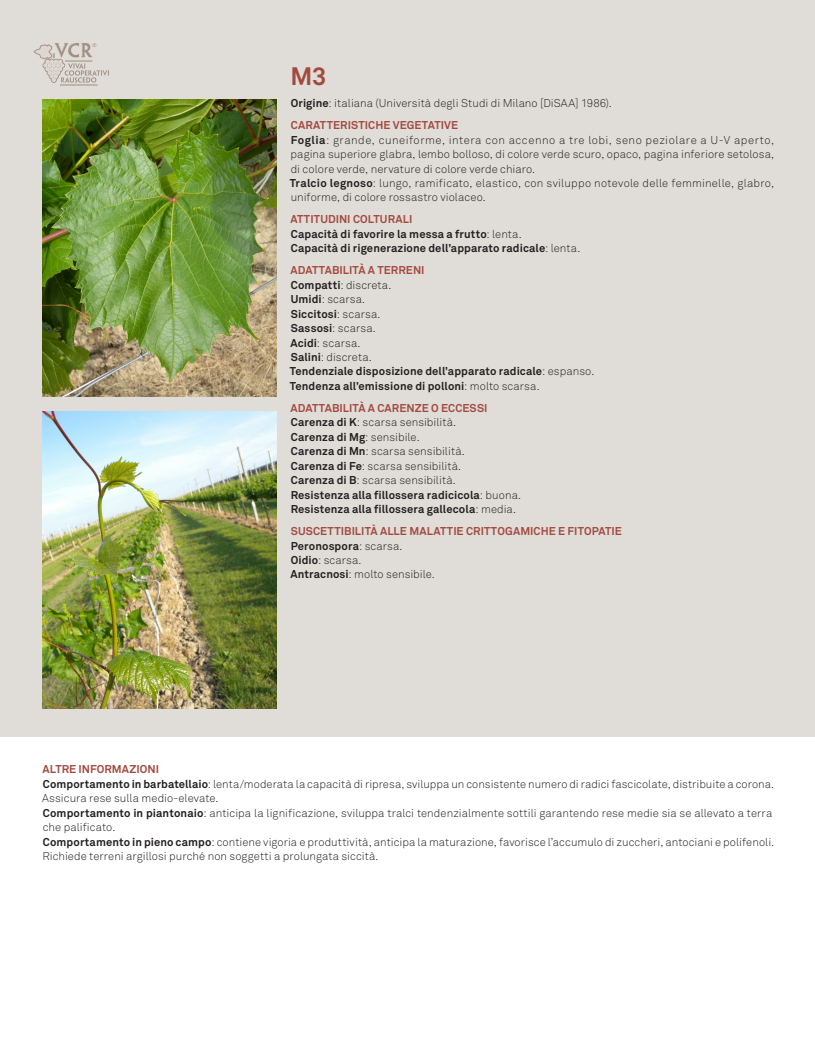
<style>
.page{position:relative;width:815px;height:1063px;background:#fff}
.page>*{position:absolute;margin:0;border:0;box-sizing:border-box;transform-origin:0 0}
.IT_-_Titolo_clone{font:700 25px "Akkurat Pro";color:#a34a3f}
.IT_-_Testo_base_-_Ti{font:11.25px/14.5px "Akkurat Light Pro";letter-spacing:.005em;color:#231f20}
.IT_-_Testo_base_-_Ti-2{font:700 11.25px "Akkurat Pro";letter-spacing:.01em;color:#231f20}
.IT_-_Testo_base_-_Ti-3{font:700 11.25px "Akkurat Pro";letter-spacing:.005em;color:#a34a3f}
.s1{font-family:"Akkurat Pro";font-weight:700}
.s2{font-family:"Akkurat Light Pro";font-weight:400}
</style>
<div class="page">
<div style="left:0;top:0;width:815px;height:737px;background:#e0ddd9"></div>
<img style="left:43px;top:411px;width:233px;height:298px">
<img style="left:43px;top:99px;width:233px;height:298px">
<svg style="left:34px;top:43px;width:75px;height:43px"></svg>
<p class="IT_-_Titolo_clone" style="left:291px;top:61px;width:37px">M3</p>
<p class="IT_-_Testo_base_-_Ti" style="left:291px;top:96px;width:323px"><span class="s1">Origine</span>: italiana (Università degli Studi di Milano [DiSAA] 1986).</p>
<p class="IT_-_Testo_base_-_Ti-3" style="left:291px;top:118px;width:169px">CARATTERISTICHE VEGETATIVE</p>
<p class="IT_-_Testo_base_-_Ti" style="left:291px;top:133px;width:485px;text-align:justify"><span class="s1">Foglia</span>: grande, cuneiforme, intera con accenno a tre lobi, seno peziolare a U-V aperto, pagina superiore glabra, lembo bolloso, di colore verde scuro, opaco, pagina inferiore setolosa, di colore verde, nervature di colore verde chiaro.</p>
<p class="IT_-_Testo_base_-_Ti" style="left:290px;top:176px;width:486px"><span class="s1">Tralcio legnoso</span>: lungo, ramificato, elastico, con sviluppo notevole delle femminelle, glabro, uniforme, di colore rossastro violaceo.</p>
<p class="IT_-_Testo_base_-_Ti-3" style="left:290px;top:212px;width:123px">ATTITUDINI COLTURALI</p>
<p class="IT_-_Testo_base_-_Ti-2" style="left:291px;top:227px;width:232px">Capacità di favorire la messa a frutto<span class="s2">: lenta.</span></p>
<p class="IT_-_Testo_base_-_Ti-2" style="left:291px;top:241px;width:291px">Capacità di rigenerazione dell’apparato radicale<span class="s2">: lenta.</span></p>
<p class="IT_-_Testo_base_-_Ti-3" style="left:290px;top:263px;width:136px">ADATTABILITÀ A TERRENI</p>
<p class="IT_-_Testo_base_-_Ti" style="left:291px;top:278px;width:102px"><span class="s1">Compatti</span>: discreta.</p>
<p class="IT_-_Testo_base_-_Ti" style="left:291px;top:292px;width:76px"><span class="s1">Umidi</span>: scarsa.</p>
<p class="IT_-_Testo_base_-_Ti-2" style="left:291px;top:307px;width:91px">Siccitosi<span class="s2">: scarsa.</span></p>
<p class="IT_-_Testo_base_-_Ti" style="left:291px;top:321px;width:86px"><span class="s1">Sassosi</span>: scarsa.</p>
<p class="IT_-_Testo_base_-_Ti" style="left:290px;top:336px;width:71px"><span class="s1">Acidi</span>: scarsa.</p>
<p class="IT_-_Testo_base_-_Ti" style="left:291px;top:350px;width:83px"><span class="s1">Salini</span>: discreta.</p>
<p class="IT_-_Testo_base_-_Ti-2" style="left:290px;top:365px;width:306px">Tendenziale disposizione dell’apparato radicale<span class="s2">: espanso.</span></p>
<p class="IT_-_Testo_base_-_Ti-2" style="left:290px;top:379px;width:251px">Tendenza all’emissione di polloni<span class="s2">: molto scarsa.</span></p>
<p class="IT_-_Testo_base_-_Ti-3" style="left:290px;top:401px;width:199px">ADATTABILITÀ A CARENZE O ECCESSI</p>
<p class="IT_-_Testo_base_-_Ti" style="left:291px;top:415px;width:167px"><span class="s1">Carenza di K</span>: scarsa sensibilità.</p>
<p class="IT_-_Testo_base_-_Ti-2" style="left:291px;top:430px;width:130px">Carenza di Mg<span class="s2">: sensibile.</span></p>
<p class="IT_-_Testo_base_-_Ti" style="left:291px;top:444px;width:175px"><span class="s1">Carenza di Mn</span>: scarsa sensibilità.</p>
<p class="IT_-_Testo_base_-_Ti" style="left:291px;top:459px;width:172px"><span class="s1">Carenza di Fe</span>: scarsa sensibilità.</p>
<p class="IT_-_Testo_base_-_Ti" style="left:291px;top:473px;width:166px"><span class="s1">Carenza di B</span>: scarsa sensibilità.</p>
<p class="IT_-_Testo_base_-_Ti-2" style="left:291px;top:488px;width:232px">Resistenza alla fillossera radicicola<span class="s2">: buona.</span></p>
<p class="IT_-_Testo_base_-_Ti-2" style="left:291px;top:502px;width:227px">Resistenza alla fillossera gallecola<span class="s2">: media.</span></p>
<p class="IT_-_Testo_base_-_Ti-3" style="left:291px;top:524px;width:333px">SUSCETTIBILITÀ ALLE MALATTIE CRITTOGAMICHE E FITOPATIE</p>
<p class="IT_-_Testo_base_-_Ti-2" style="left:291px;top:539px;width:113px">Peronospora<span class="s2">: scarsa.</span></p>
<p class="IT_-_Testo_base_-_Ti" style="left:291px;top:553px;width:72px"><span class="s1">Oidio</span>: scarsa.</p>
<p class="IT_-_Testo_base_-_Ti" style="left:290px;top:567px;width:146px"><span class="s1">Antracnosi</span>: molto sensibile.</p>
<p class="IT_-_Testo_base_-_Ti-3" style="left:42px;top:762px;width:118px">ALTRE INFORMAZIONI</p>
<p class="IT_-_Testo_base_-_Ti" style="left:42px;top:777px;width:733px"><span class="s1">Comportamento in barbatellaio</span>: lenta/moderata la capacità di ripresa, sviluppa un consistente numero di radici fascicolate, distribuite a corona.<br>Assicura rese sulla medio-elevate.</p>
<p class="IT_-_Testo_base_-_Ti" style="left:43px;top:806px;width:731px"><span class="s1">Comportamento in piantonaio</span>: anticipa la lignificazione, sviluppa tralci tendenzialmente sottili garantendo rese medie sia se allevato a terra che palificato.</p>
<p class="IT_-_Testo_base_-_Ti" style="left:42px;top:835px;width:733px"><span class="s1">Comportamento in pieno campo</span>: contiene vigoria e produttività, anticipa la maturazione, favorisce l’accumulo di zuccheri, antociani e polifenoli.<br>Richiede terreni argillosi purché non soggetti a prolungata siccità.</p>
</div>
